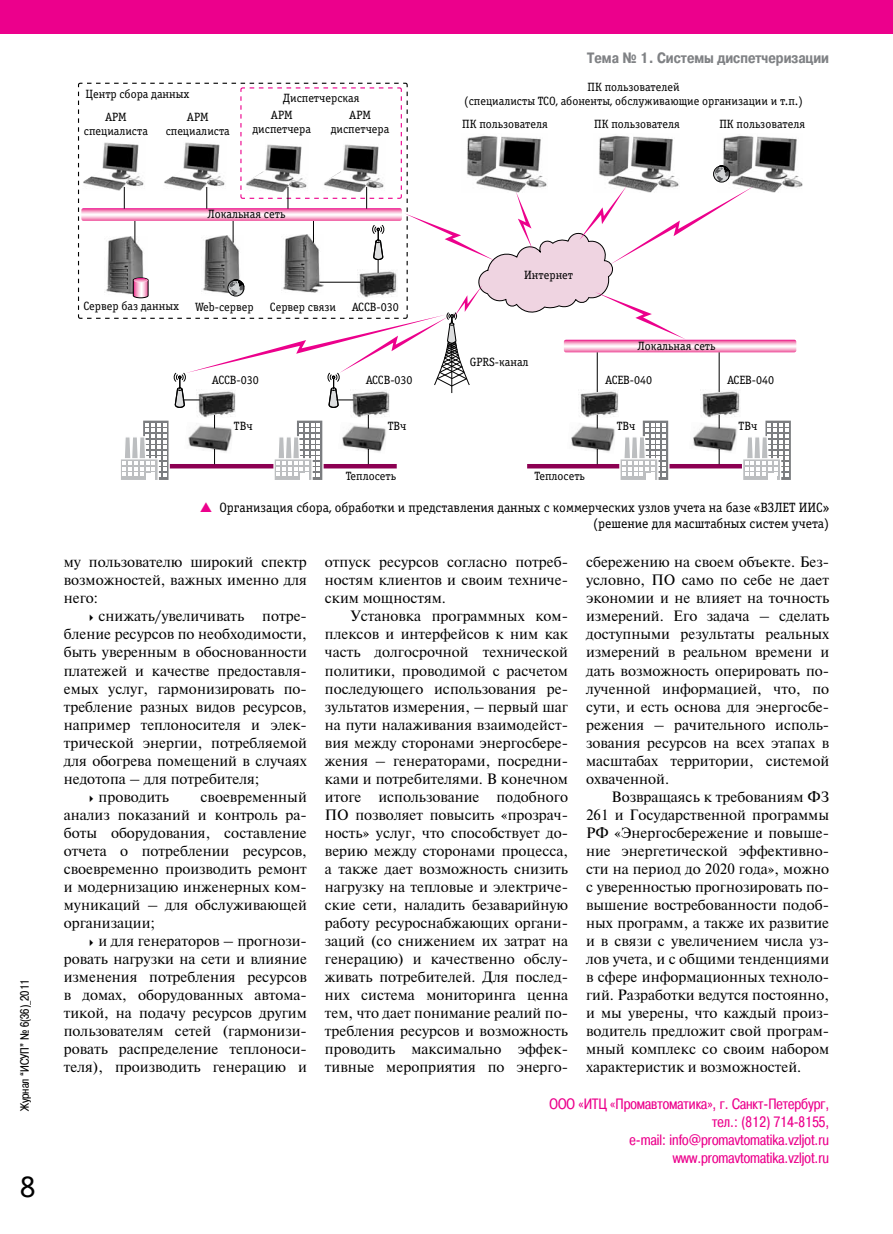
<style>
.page{position:relative;width:893px;height:1234px;background:#fff}
.page>*{position:absolute;margin:0;border:0;box-sizing:border-box;transform-origin:0 0}
.t1{font:31.5px "Officina Serif C";color:#000}
.t2{font:15px/18px "Newton";color:#000;text-align:justify}
.t3{font:15px/18px "Pragmatica Cond C";color:#ec008c;text-align:right}
.t4{font:700 15px "Pragmatica Cond C";color:#808285}
.t5{font:13.5px/16.2px "Officina Serif C";color:#000;text-align:right}
.t6{font:12px/13.5px "Officina Serif C";color:#000;text-align:center}
.t7{font:12px "Pragmatica Cond C";color:#000}
</style>
<div class="page">
<div style="left:0;top:0;width:893px;height:34px;background:#ec008c"></div>
<img style="left:796px;top:139px;width:7px;height:49px">
<hr style="left:144px;top:464px;width:253px;height:4px;background:#8c0052">
<img style="left:352px;top:408px;width:37px;height:9px">
<img style="left:342px;top:421px;width:44px;height:32px">
<svg style="left:368px;top:415px;width:1px;height:13px"></svg>
<svg style="left:368px;top:449px;width:1px;height:15px"></svg>
<svg style="left:273px;top:420px;width:51px;height:60px"></svg>
<img style="left:198px;top:408px;width:37px;height:9px">
<svg style="left:78px;top:83px;width:718px;height:325px"></svg>
<img style="left:188px;top:421px;width:44px;height:32px">
<svg style="left:214px;top:415px;width:1px;height:13px"></svg>
<svg style="left:214px;top:449px;width:1px;height:15px"></svg>
<svg style="left:121px;top:420px;width:49px;height:60px"></svg>
<hr style="left:527px;top:464px;width:261px;height:4px;background:#8c0052">
<img style="left:701px;top:389px;width:39px;height:28px">
<img style="left:693px;top:421px;width:44px;height:32px">
<svg style="left:719px;top:415px;width:1px;height:13px"></svg>
<svg style="left:719px;top:449px;width:1px;height:15px"></svg>
<svg style="left:742px;top:420px;width:49px;height:60px"></svg>
<img style="left:579px;top:389px;width:40px;height:28px">
<img style="left:571px;top:421px;width:44px;height:32px">
<svg style="left:597px;top:415px;width:1px;height:13px"></svg>
<hr style="left:719px;top:352px;width:1px;height:40px;background:#000">
<hr style="left:597px;top:352px;width:1px;height:40px;background:#000">
<svg style="left:597px;top:449px;width:1px;height:15px"></svg>
<svg style="left:619px;top:420px;width:50px;height:60px"></svg>
<p class="t7" style="left:18px;top:1110px;width:134px;rotate:-90deg">Журнал “ИСУП” № 6(36)_2011</p>
<h1 class="t1" style="left:20px;top:1168px;width:17px">8</h1>
<p class="t4" style="left:587px;top:50px;width:244px">Тема № 1. Системы диспетчеризации</p>
<p class="t6" style="left:85px;top:87px;width:106px">Центр сбора данных</p>
<p class="t6" style="left:283px;top:91px;width:78px">Диспетчерская</p>
<p class="t6" style="left:464px;top:81px;width:340px">ПК пользователей<br>(специалисты ТСО, абоненты, обслуживающие организации и т.п.)</p>
<p class="t6" style="left:462px;top:117px;width:87px">ПК пользователя</p>
<p class="t6" style="left:594px;top:117px;width:87px">ПК пользователя</p>
<p class="t6" style="left:719px;top:117px;width:87px">ПК пользователя</p>
<p class="t6" style="left:166px;top:111px;width:66px">АРМ специалиста</p>
<p class="t6" style="left:252px;top:109px;width:60px">АРМ диспетчера</p>
<p class="t6" style="left:331px;top:109px;width:60px">АРМ диспетчера</p>
<p class="t6" style="left:84px;top:111px;width:66px">АРМ специалиста</p>
<p class="t6" style="left:207px;top:207px;width:79px">Локальная сеть</p>
<p class="t6" style="left:83px;top:300px;width:97px">Сервер баз данных</p>
<p class="t6" style="left:195px;top:300px;width:60px">Web-cервер</p>
<p class="t6" style="left:270px;top:301px;width:68px">Сервер связи</p>
<p class="t6" style="left:352px;top:300px;width:48px">ACСB-030</p>
<p class="t6" style="left:212px;top:373px;width:48px">ACСB-030</p>
<p class="t6" style="left:234px;top:419px;width:20px">ТВч</p>
<p class="t6" style="left:366px;top:373px;width:48px">ACСB-030</p>
<p class="t6" style="left:388px;top:419px;width:20px">ТВч</p>
<p class="t6" style="left:346px;top:469px;width:52px">Теплосеть</p>
<p class="t6" style="left:524px;top:268px;width:51px">Интернет</p>
<p class="t6" style="left:470px;top:355px;width:60px">GPRS-канал</p>
<p class="t6" style="left:535px;top:469px;width:52px">Теплосеть</p>
<p class="t6" style="left:638px;top:339px;width:79px">Локальная сеть</p>
<p class="t6" style="left:605px;top:373px;width:48px">ACЕB-040</p>
<p class="t6" style="left:617px;top:419px;width:20px">ТВч</p>
<p class="t6" style="left:727px;top:373px;width:48px">ACЕB-040</p>
<p class="t6" style="left:739px;top:419px;width:20px">ТВч</p>
<p class="t5" style="left:219px;top:499px;width:611px">Организация сбора, обработки и представления данных с коммерческих узлов учета на базе «ВЗЛЕТ ИИС» (решение для масштабных систем учета)</p>
<p class="t2" style="left:64px;top:552px;width:245px">му пользователю широкий спектр возможностей, важных именно для него:</p>
<p class="t2" style="left:99px;top:606px;width:210px">снижать/увеличивать потре-</p>
<p class="t2" style="left:64px;top:624px;width:245px">бление ресурсов по необходимости,</p>
<p class="t2" style="left:64px;top:642px;width:245px">быть уверенным в обоснованности</p>
<p class="t2" style="left:64px;top:660px;width:245px">платежей и качестве предоставля-</p>
<p class="t2" style="left:64px;top:678px;width:245px">емых услуг, гармонизировать по-</p>
<p class="t2" style="left:64px;top:696px;width:245px">требление разных видов ресурсов,</p>
<p class="t2" style="left:64px;top:714px;width:245px">например теплоносителя и элек-</p>
<p class="t2" style="left:64px;top:732px;width:245px">трической энергии, потребляемой</p>
<p class="t2" style="left:64px;top:750px;width:245px">для обогрева помещений в случаях</p>
<p class="t2" style="left:64px;top:768px;width:197px">недотопа – для потребителя;</p>
<p class="t2" style="left:99px;top:786px;width:72px">проводить</p>
<p class="t2" style="left:64px;top:786px;width:245px;text-indent:137px">своевременный анализ показаний и контроль ра&shy;боты оборудования, составление отчета о потреблении ресурсов, своевременно производить ремонт и модернизацию инженерных ком&shy;муникаций – для обслуживающей организации;</p>
<p class="t2" style="left:64px;top:930px;width:245px;text-indent:35px">и для генераторов – прогнози&shy;ровать нагрузки на сети и влияние изменения потребления ресурсов в домах, оборудованных автома&shy;тикой, на подачу ресурсов другим пользователям сетей (гармонизи&shy;ровать распределение теплоноси&shy;теля), производить генерацию и</p>
<p class="t2" style="left:325px;top:552px;width:245px">отпуск ресурсов согласно потреб&shy;ностям клиентов и своим техниче&shy;ским мощностям.</p>
<p class="t2" style="left:325px;top:606px;width:245px;text-indent:26px">Установка программных ком&shy;плексов и интерфейсов к ним как часть долгосрочной технической политики, проводимой с расчетом последующего использования ре&shy;зультатов измерения, – первый шаг на пути налаживания взаимодейст&shy;вия между сторонами энергосбере&shy;жения – генераторами, посредни&shy;ками и потребителями. В конечном итоге использование подобного ПО позволяет повысить «прозрач&shy;ность» услуг, что способствует до&shy;верию между сторонами процесса, а также дает возможность снизить нагрузку на тепловые и электриче&shy;ские сети, наладить безаварийную работу ресуроснабжающих органи&shy;заций (со снижением их затрат на генерацию) и качественно обслу&shy;живать потребителей. Для послед&shy;них система мониторинга ценна тем, что дает понимание реалий по&shy;требления ресурсов и возможность проводить максимально эффек&shy;тивные мероприятия по энерго-</p>
<p class="t2" style="left:586px;top:552px;width:245px">сбережению на своем объекте. Без&shy;условно, ПО само по себе не дает экономии и не влияет на точность измерений. Его задача – сделать доступными результаты реальных измерений в реальном времени и дать возможность оперировать по&shy;лученной информацией, что, по сути, и есть основа для энергосбе&shy;режения – рачительного исполь&shy;зования ресурсов на всех этапах в масштабах территории, системой охваченной.</p>
<p class="t2" style="left:586px;top:786px;width:245px;text-indent:26px">Возвращаясь к требованиям ФЗ 261 и Государственной программы РФ «Энергосбережение и повыше&shy;ние энергетической эффективно&shy;сти на период до 2020 года», можно с уверенностью прогнозировать по&shy;вышение востребованности подоб&shy;ных программ, а также их развитие и в связи с увеличением числа уз&shy;лов учета, и с общими тенденциями в сфере информационных техноло&shy;гий. Разработки ведутся постоянно, и мы уверены, что каждый произ&shy;водитель предложит свой програм&shy;мный комплекс со своим набором характеристик и возможностей.</p>
<p class="t3" style="left:550px;top:1094px;width:281px">ООО «ИТЦ «Промавтоматика», г. Санкт-Петербург, тел.: (812) 714‑8155,<br>e‑mail: info@promavtomatika.vzljot.ru www.promavtomatika.vzljot.ru</p>
</div>
